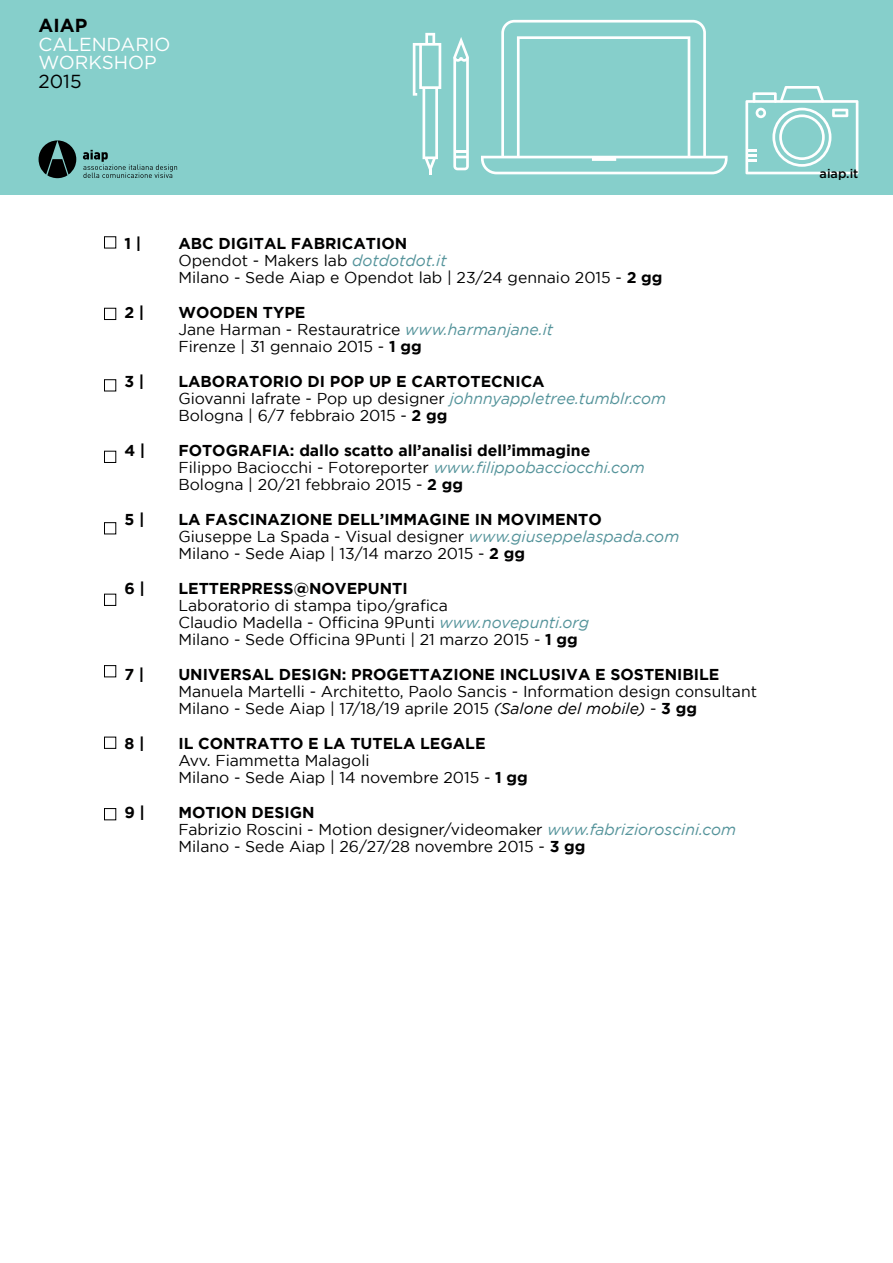
<style>
.page{position:relative;width:893px;height:1263px;background:#fff}
.page>*{position:absolute;margin:0;border:0;box-sizing:border-box;transform-origin:0 0}
.t1{font:18.9px/18.9px "Gotham";color:#fff}
.t2{font:700 18.9px "Gotham";color:#000}
.t3{font:18.9px "Gotham";color:#000}
.t4{font:15.75px/17.2px "Gotham";color:#010000}
.t5{font:700 15.75px "Gotham";color:#010000}
.t6{font:500 12.6px "Gotham";color:#000}
.s1{font-weight:700}
.s2{font-style:italic;color:#55949b}
.s3{font-style:italic}
</style>
<div class="page">
<div style="left:104px;top:236px;width:12px;height:12px;border:1px solid #000"></div>
<div style="left:104px;top:308px;width:12px;height:12px;border:1px solid #000"></div>
<div style="left:104px;top:379px;width:12px;height:12px;border:1px solid #000"></div>
<div style="left:104px;top:451px;width:12px;height:12px;border:1px solid #000"></div>
<div style="left:104px;top:522px;width:12px;height:12px;border:1px solid #000"></div>
<div style="left:104px;top:594px;width:12px;height:12px;border:1px solid #000"></div>
<div style="left:104px;top:665px;width:12px;height:12px;border:1px solid #000"></div>
<div style="left:104px;top:808px;width:12px;height:12px;border:1px solid #000"></div>
<div style="left:104px;top:737px;width:12px;height:12px;border:1px solid #000"></div>
<div style="left:1px;top:0;width:237px;height:194px;background:#86cfcb"></div>
<svg style="left:39px;top:140px;width:37px;height:38px"></svg>
<svg style="left:83px;top:150px;width:94px;height:28px"></svg>
<div style="left:348px;top:0;width:545px;height:194px;background:#86cfcb"></div>
<svg style="left:453px;top:37px;width:16px;height:133px"></svg>
<svg style="left:413px;top:33px;width:28px;height:141px"></svg>
<svg style="left:745px;top:86px;width:113px;height:88px"></svg>
<svg style="left:481px;top:20px;width:247px;height:154px"></svg>
<div style="left:231px;top:0;width:62px;height:194px;background:#86cfcb"></div>
<div style="left:292px;top:0;width:62px;height:194px;background:#86cfcb"></div>
<p class="t2" style="left:39px;top:14px;width:100px">AIAPAIAP</p>
<p class="t1" style="left:39px;top:34px;width:134px">CALENDARIO<br>WORKSHOP</p>
<p class="t3" style="left:39px;top:71px;width:94px">2015 2015</p>
<p class="t1" style="left:88px;top:34px;width:134px">CALENDARIO</p>
<p class="t5" style="left:124px;top:234px;width:18px">1 |</p>
<p class="t4" style="left:178px;top:234px;width:486px"><span class="s1">ABC DIGITAL FABRICATION<br></span>Opendot - Makers lab <span class="s2">dotdotdot.it<br></span>Milano - Sede Aiap e Opendot lab | 23/24 gennaio 2015 - <span class="s1">2 GG</span></p>
<p class="t5" style="left:124px;top:303px;width:22px">2 |</p>
<p class="t4" style="left:178px;top:303px;width:376px"><span class="s1">WOODEN TYPE<br></span>Jane Harman - Restauratrice <span class="s2">www.harmanjane.it<br></span>Firenze | 31 gennaio 2015 - <span class="s1">1 GG</span></p>
<p class="t5" style="left:124px;top:372px;width:22px">3 |</p>
<p class="t5" style="left:178px;top:372px;width:83px">LABORATORIO</p>
<p class="t5" style="left:308px;top:372px;width:140px">DI POP UP E CARTOT</p>
<p class="t4" style="left:178px;top:372px;width:489px;text-indent:302px"><span class="s1">ECNICA<br></span>Giovanni Iafrate - Pop up designer <span class="s2">johnnyappletree.tumblr.com<br></span>Bologna | 6/7 febbraio 2015 - <span class="s1">2 GG</span></p>
<p class="t5" style="left:124px;top:441px;width:23px">4 |</p>
<p class="t5" style="left:178px;top:441px;width:13px">FOTOGR</p>
<p class="t4" style="left:178px;top:441px;width:468px;text-indent:71px"><span class="s1">AFIA: DALLO SCATTO ALL’ANALISI DELL’IMMAGINE<br></span>Filippo Baciocchi - Fotoreporter <span class="s2">www.filippobacciocchi.com<br></span>Bologna | 20/21 febbraio 2015 - <span class="s1">2 GG</span></p>
<p class="t5" style="left:124px;top:510px;width:22px">5 |</p>
<p class="t5" style="left:178px;top:510px;width:124px">LA FASCINAZION</p>
<p class="t5" style="left:322px;top:510px;width:118px">E DELL’I MMAGIN</p>
<p class="t4" style="left:178px;top:510px;width:502px;text-indent:281px"><span class="s1">E IN MOVI MENTO<br></span>Giuseppe La Spada - Visual designer <span class="s2">www.giuseppelaspada.com<br></span>Milano - Sede Aiap | 13/14 marzo 2015 - <span class="s1">2 GG</span></p>
<p class="t5" style="left:124px;top:579px;width:22px">6 |</p>
<p class="t5" style="left:178px;top:579px;width:96px">LETTERPRESS</p>
<p class="t5" style="left:294px;top:579px;width:54px">@NOVEPU</p>
<p class="t5" style="left:380px;top:579px;width:29px">NTI</p>
<p class="t4" style="left:178px;top:596px;width:412px">Laboratorio di stampa tipo/grafica<br>Claudio Madella - Officina 9Punti <span class="s2">www.novepunti.org<br></span>Milano - Sede Officina 9Punti | 21 marzo 2015 - <span class="s1">1 GG</span></p>
<p class="t5" style="left:124px;top:665px;width:21px">7 |</p>
<p class="t5" style="left:178px;top:665px;width:144px">UNIVERSAL DESIGN</p>
<p class="t5" style="left:342px;top:665px;width:377px">: PROGETTAZIONE INCLUSIVA E SOSTENIBILE</p>
<p class="t4" style="left:178px;top:683px;width:580px">Manuela Martelli - Architetto, Paolo Sancis - Information design consultant<br>Milano - Sede Aiap | 17/18/19 aprile 2015 <span class="s3">(Salone del mobile)</span> - <span class="s1">3 GG</span></p>
<p class="t5" style="left:124px;top:734px;width:22px">8 |</p>
<p class="t5" style="left:178px;top:734px;width:309px">IL CONTRATTO E LA TUTELA LEGALE</p>
<p class="t4" style="left:178px;top:752px;width:351px">Avv. Fiammetta Malagoli<br>Milano - Sede Aiap | 14 novembre 2015 - <span class="s1">1 GG</span></p>
<p class="t5" style="left:124px;top:803px;width:22px">9 |</p>
<p class="t5" style="left:178px;top:803px;width:26px">MOTION</p>
<p class="t4" style="left:178px;top:803px;width:559px;text-indent:73px"><span class="s1">DESIGN<br></span>Fabrizio Roscini - Motion designer/videomaker <span class="s2">www.fabrizioroscini.com<br></span>Milano - Sede Aiap | 26/27/28 novembre 2015 - <span class="s1">3 GG</span></p>
<p class="t6" style="left:820px;top:167px;width:40px">aiap.it</p>
</div>
